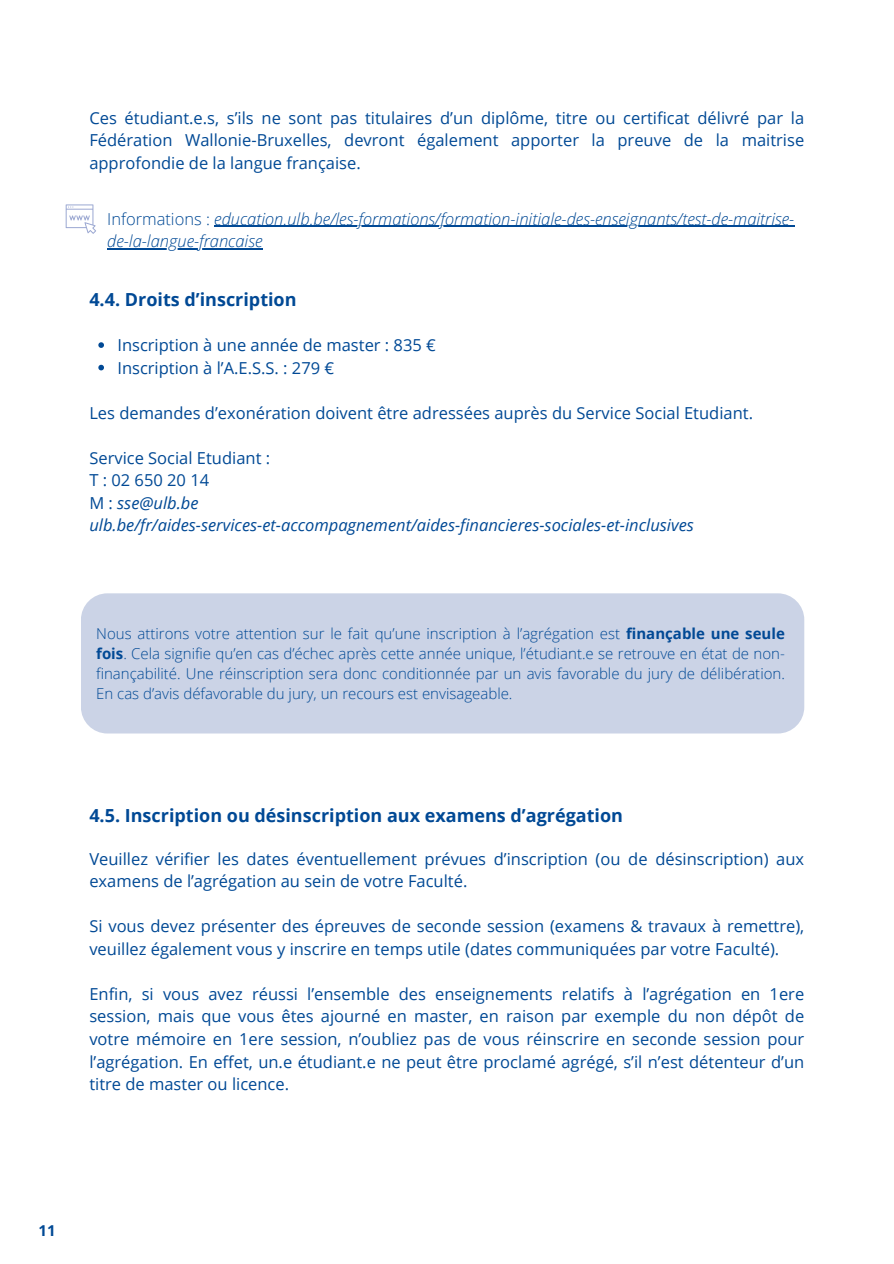
<style>
.page{position:relative;width:894px;height:1264px;background:#fff}
.page>*{position:absolute;margin:0;border:0;box-sizing:border-box;transform-origin:0 0}
.t1{font:700 18px "Open Sans";color:#014995}
.t2{font:16.5px/22.5px "Open Sans";color:#014995;text-align:justify}
.t3{font:italic 16.5px/22.5px "Open Sans";color:#014995}
.t4{font:italic 300 16.5px "Open Sans";color:#014995}
.t5{font:300 15px/20.2px "Open Sans";color:#014995;text-align:justify}
.t6{font:700 15px "Open Sans";color:#014995}
.s1{font-style:normal}
.s2{font-weight:700}
</style>
<div class="page">
<svg style="left:98px;top:342px;width:6px;height:6px"></svg>
<svg style="left:98px;top:365px;width:6px;height:5px"></svg>
<svg style="left:66px;top:204px;width:30px;height:30px"></svg>
<hr style="left:214px;top:226px;width:580px;height:1px;background:#014995">
<hr style="left:107px;top:248px;width:155px;height:1px;background:#014995">
<div style="left:81px;top:593px;width:723px;height:140px;background:#cbd3e6;border-radius:26px"></div>
<h2 class="t2" style="left:89px;top:106px;width:716px">Ces étudiant.e.s, s’ils ne sont pas titulaires d’un diplôme, titre ou certificat délivré par la Fédération Wallonie-Bruxelles, devront également apporter la preuve de la maitrise approfondie de la langue française.</h2>
<h2 class="t4" style="left:107px;top:207px;width:688px"><span class="s1">Informations :</span> education.ulb.be/les-formations/formation-initiale-des-enseignants/test-de-maitrise-</h2>
<p class="t4" style="left:107px;top:230px;width:157px">de-la-langue-francaise</p>
<h1 class="t1" style="left:89px;top:287px;width:209px">4.4. Droits d’inscription</h1>
<p class="t2" style="left:117px;top:333px;width:320px">Inscription à une année de master : 835 €</p>
<p class="t2" style="left:117px;top:356px;width:218px">Inscription à l’A.E.S.S. : 279 €</p>
<h2 class="t2" style="left:89px;top:401px;width:665px">Les demandes d’exonération doivent être adressées auprès du Service Social Etudiant.</h2>
<h2 class="t3" style="left:89px;top:446px;width:606px"><span class="s1">Service Social Etudiant :<br>T : 02 650 20 14<br>M :</span> sse@ulb.be ulb.be/fr/aides-services-et-accompagnement/aides-financieres-sociales-et-inclusives</h2>
<h1 class="t5" style="left:96px;top:622px;width:690px">Nous attirons votre attention sur le fait qu’une inscription à l’agrégation est <span class="s2">finançable une seule fois</span>. Cela signifie qu’en cas d’échec après cette année unique, l’étudiant.e se retrouve en état de non&shy;finançabilité. Une réinscription sera donc conditionnée par un avis favorable du jury de délibération.<br>En cas d’avis défavorable du jury, un recours est envisageable.</h1>
<h2 class="t1" style="left:89px;top:803px;width:535px">4.5. Inscription ou désinscription aux examens d’agrégation</h2>
<h2 class="t2" style="left:89px;top:847px;width:716px">Veuillez vérifier les dates éventuellement prévues d’inscription (ou de désinscription) aux examens de l’agrégation au sein de votre Faculté.</h2>
<h2 class="t2" style="left:89px;top:914px;width:716px">Si vous devez présenter des épreuves de seconde session (examens &amp; travaux à remettre), veuillez également vous y inscrire en temps utile (dates communiquées par votre Faculté).</h2>
<p class="t2" style="left:89px;top:982px;width:716px">Enfin, si vous avez réussi l’ensemble des enseignements relatifs à l’agrégation en 1ere session, mais que vous êtes ajourné en master, en raison par exemple du non dépôt de votre mémoire en 1ere session, n’oubliez pas de vous réinscrire en seconde session pour l’agrégation. En effet, un.e étudiant.e ne peut être proclamé agrégé, s’il n’est détenteur d’un titre de master ou licence.</p>
<p class="t6" style="left:38px;top:1219px;width:19px">11</p>
</div>
